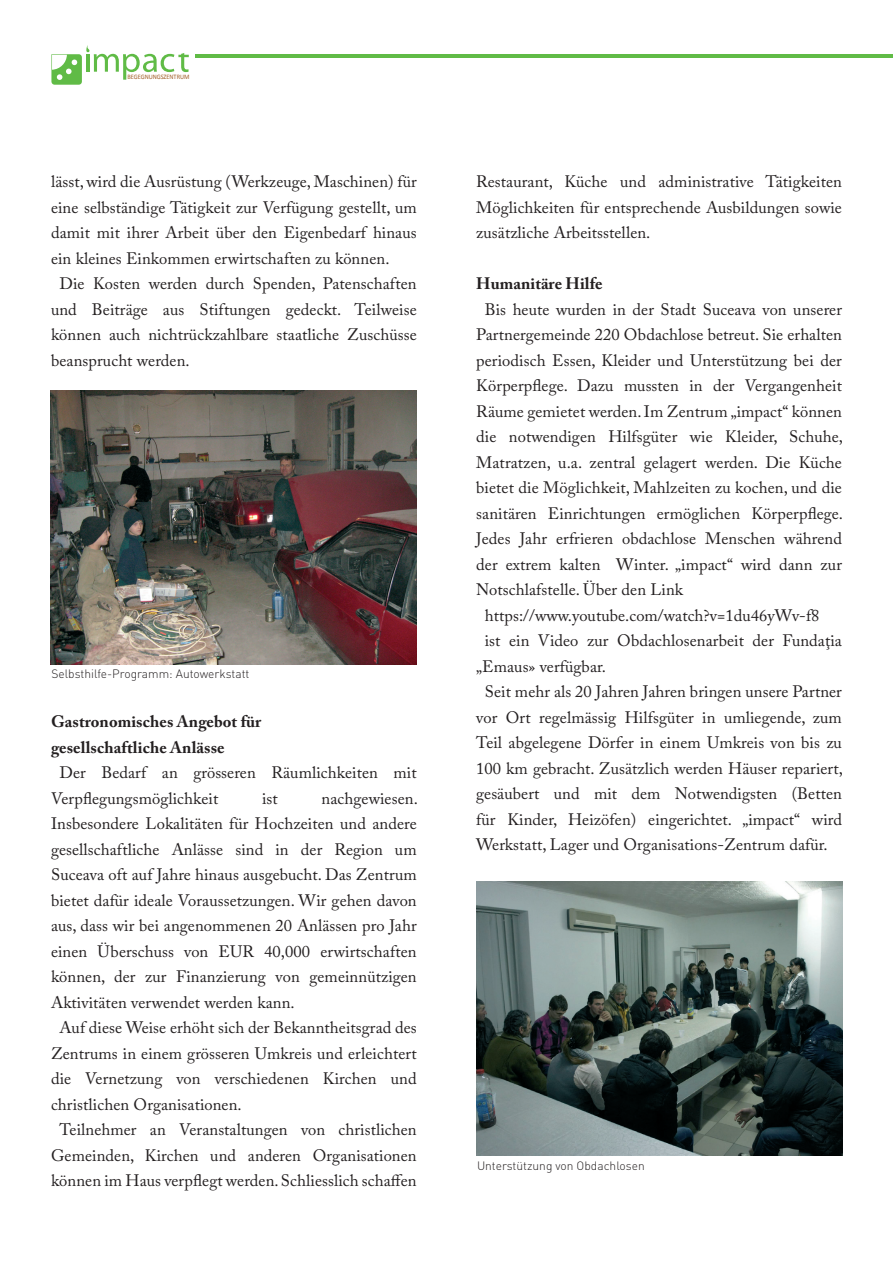
<style>
.page{position:relative;width:893px;height:1263px;background:#fff}
.page>*{position:absolute;margin:0;border:0;box-sizing:border-box;transform-origin:0 0}
.t1{font:16.5px/25.5px "Adobe Caslon Pro";letter-spacing:.005em;color:#231f20}
.t2{font:700 16.5px/25.5px "Adobe Caslon Pro";letter-spacing:.005em;color:#231f20}
.t3{font:12px "DIN Light Alternate";color:#231f20}
.t4{font:6.9px "Calibri";color:#a05b25;scale:.92 1}
</style>
<div class="page">
<hr style="left:195px;top:55px;width:698px;height:3px;background:#60bb46">
<svg style="left:51px;top:45px;width:138px;height:40px"></svg>
<img style="left:51px;top:390px;width:366px;height:274px">
<img style="left:476px;top:881px;width:366px;height:275px">
<p class="t4" style="left:127px;top:73px;width:69px">BEGEGNUNGSZENTRUM</p>
<p class="t1" style="left:51px;top:169px;width:367px">lässt, wird die Ausrüstung (Werkzeuge, Maschinen) für</p>
<p class="t1" style="left:51px;top:194px;width:367px">eine selbständige Tätigkeit zur Verfügung gestellt, um</p>
<p class="t1" style="left:51px;top:220px;width:367px">damit mit ihrer Arbeit über den Eigenbedarf hinaus</p>
<p class="t1" style="left:51px;top:245px;width:340px">ein kleines Einkommen erwirtschaften zu können.</p>
<p class="t1" style="left:60px;top:271px;width:359px">Die Kosten werden durch Spenden, Patenschaften</p>
<p class="t1" style="left:51px;top:296px;width:367px">und Beiträge aus Stiftungen gedeckt. Teilweise</p>
<p class="t1" style="left:51px;top:322px;width:367px">können auch nichtrückzahlbare staatliche Zuschüsse</p>
<p class="t1" style="left:51px;top:347px;width:140px">beansprucht werden.</p>
<p class="t3" style="left:51px;top:667px;width:200px">Selbsthilfe-Programm: Autowerkstatt</p>
<p class="t2" style="left:51px;top:709px;width:212px">Gastronomisches Angebot für gesellschaftliche Anlässe</p>
<p class="t1" style="left:51px;top:760px;width:367px;text-indent:8px">Der Bedarf an grösseren Räumlichkeiten mit<br>Verpflegungsmöglichkeit</p>
<p class="t1" style="left:262px;top:785px;width:17px">ist</p>
<p class="t1" style="left:322px;top:785px;width:98px">nachgewiesen.</p>
<p class="t1" style="left:51px;top:811px;width:367px">Insbesondere Lokalitäten für Hochzeiten und andere</p>
<p class="t1" style="left:51px;top:836px;width:367px">gesellschaftliche Anlässe sind in der Region um</p>
<p class="t1" style="left:51px;top:862px;width:367px">Suceava oft auf Jahre hinaus ausgebucht. Das Zentrum</p>
<p class="t1" style="left:51px;top:887px;width:367px">bietet dafür ideale Voraussetzungen. Wir gehen davon</p>
<p class="t1" style="left:51px;top:913px;width:367px">aus, dass wir bei angenommenen 20 Anlässen pro Jahr</p>
<p class="t1" style="left:51px;top:938px;width:367px">einen Überschuss von EUR 40,000 erwirtschaften</p>
<p class="t1" style="left:51px;top:964px;width:367px">können, der zur Finanzierung von gemeinnützigen</p>
<p class="t1" style="left:51px;top:989px;width:245px">Aktivitäten verwendet werden kann.</p>
<p class="t1" style="left:60px;top:1015px;width:359px">Auf diese Weise erhöht sich der Bekanntheitsgrad des</p>
<p class="t1" style="left:51px;top:1040px;width:367px">Zentrums in einem grösseren Umkreis und erleichtert</p>
<p class="t1" style="left:51px;top:1066px;width:367px">die Vernetzung von verschiedenen Kirchen und</p>
<p class="t1" style="left:51px;top:1091px;width:192px">christlichen Organisationen.</p>
<p class="t1" style="left:60px;top:1117px;width:359px">Teilnehmer an Veranstaltungen von christlichen</p>
<p class="t1" style="left:51px;top:1142px;width:367px">Gemeinden, Kirchen und anderen Organisationen</p>
<p class="t1" style="left:51px;top:1168px;width:367px">können im Haus verpflegt werden. Schliesslich schaffen</p>
<p class="t1" style="left:476px;top:169px;width:367px;text-align:justify">Restaurant, Küche und administrative Tätigkeiten Möglichkeiten für entsprechende Ausbildungen sowie zusätzliche Arbeitsstellen.</p>
<p class="t2" style="left:476px;top:271px;width:128px">Humanitäre Hilfe</p>
<p class="t1" style="left:485px;top:296px;width:359px">Bis heute wurden in der Stadt Suceava von unserer</p>
<p class="t1" style="left:476px;top:322px;width:367px">Partnergemeinde 220 Obdachlose betreut. Sie erhalten</p>
<p class="t1" style="left:476px;top:347px;width:367px">periodisch Essen, Kleider und Unterstützung bei der</p>
<p class="t1" style="left:476px;top:373px;width:367px">Körperpflege. Dazu mussten in der Vergangenheit</p>
<p class="t1" style="left:476px;top:398px;width:367px">Räume gemietet werden. Im Zentrum „impact“ können</p>
<p class="t1" style="left:476px;top:424px;width:368px">die notwendigen Hilfsgüter wie Kleider, Schuhe,</p>
<p class="t1" style="left:476px;top:449px;width:367px">Matratzen, u.a. zentral gelagert werden. Die Küche</p>
<p class="t1" style="left:476px;top:475px;width:367px">bietet die Möglichkeit, Mahlzeiten zu kochen, und die</p>
<p class="t1" style="left:476px;top:500px;width:368px">sanitären Einrichtungen ermöglichen Körperpflege.</p>
<p class="t1" style="left:476px;top:526px;width:367px">Jedes Jahr erfrieren obdachlose Menschen während</p>
<p class="t1" style="left:476px;top:551px;width:367px">der extrem kalten Winter. „impact“ wird dann zur</p>
<p class="t1" style="left:476px;top:577px;width:208px">Notschlafstelle. Über den Link</p>
<p class="t1" style="left:485px;top:602px;width:336px">https://www.youtube.com/watch?v=1du46yWv-f8</p>
<p class="t1" style="left:485px;top:628px;width:359px">ist ein Video zur Obdachlosenarbeit der Fundaţia</p>
<p class="t1" style="left:476px;top:653px;width:131px">„Emaus» verfügbar.</p>
<p class="t1" style="left:485px;top:679px;width:359px">Seit mehr als 20 Jahren Jahren bringen unsere Partner</p>
<p class="t1" style="left:476px;top:704px;width:367px">vor Ort regelmässig Hilfsgüter in umliegende, zum</p>
<p class="t1" style="left:476px;top:730px;width:367px">Teil abgelegene Dörfer in einem Umkreis von bis zu</p>
<p class="t1" style="left:476px;top:755px;width:368px">100 km gebracht. Zusätzlich werden Häuser repariert,</p>
<p class="t1" style="left:476px;top:781px;width:367px">gesäubert und mit dem Notwendigsten (Betten</p>
<p class="t1" style="left:476px;top:806px;width:367px">für Kinder, Heizöfen) eingerichtet. „impact“ wird</p>
<p class="t1" style="left:476px;top:832px;width:353px">Werkstatt, Lager und Organisations-Zentrum dafür.</p>
<p class="t3" style="left:477px;top:1158px;width:169px">Unterstützung von Obdachlosen</p>
</div>
